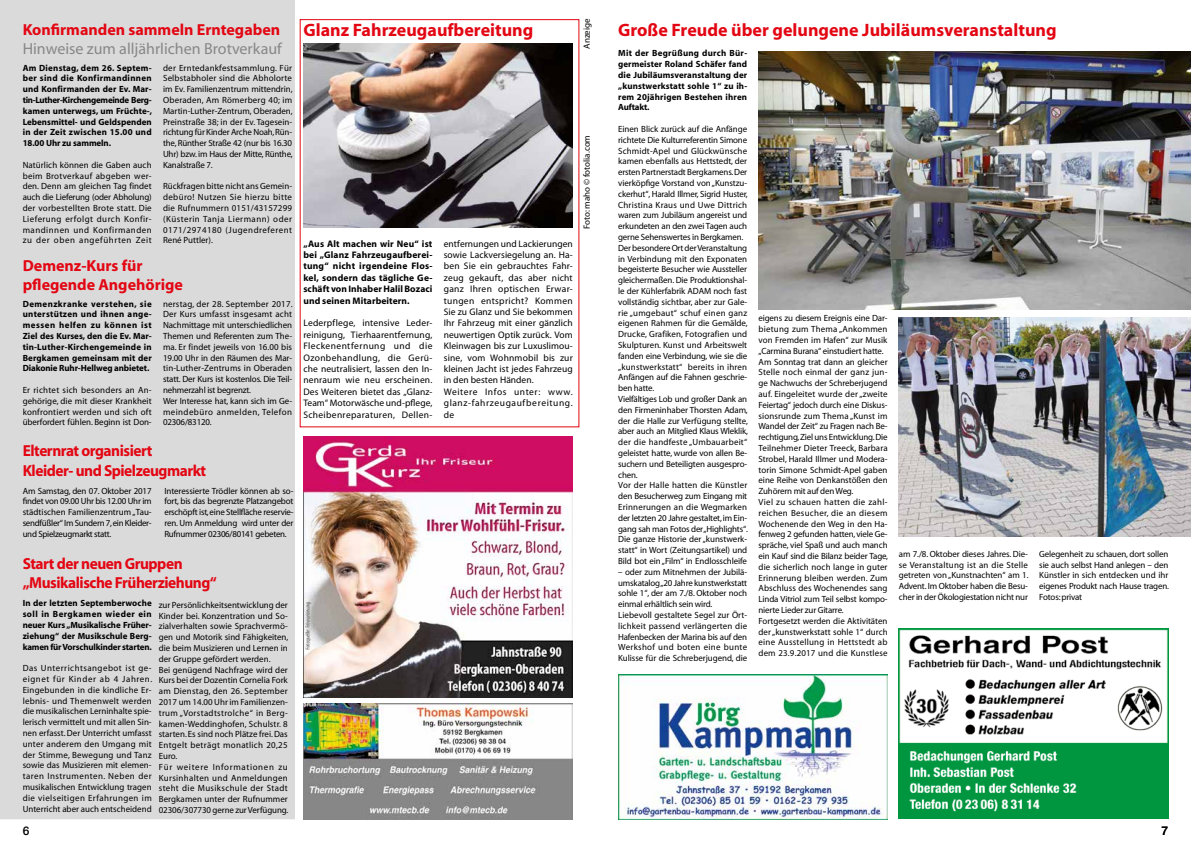
<style>
.page{position:relative;width:1191px;height:842px;background:#fff}
.page>*{position:absolute;margin:0;border:0;box-sizing:border-box;transform-origin:0 0}
.t1{font:700 18px "Myriad";color:#e30613}
.t2{font:700 16px/19.2px "Myriad";letter-spacing:-.03em;color:#e30613;scale:.96 1}
.t3{font:700 16px/19.2px "Myriad";color:#e30613}
.t4{font:16px "Myriad";color:#878787}
.t5{font:500 12px "Helvetica Neue";color:#000}
.t6{font:9.5px/11.4px "Myriad";letter-spacing:.01em;color:#000;text-align:justify}
.t7{font:700 9.5px/11.4px "Myriad";letter-spacing:.01em;color:#000;text-align:justify}
.t8{font:9px/10.8px "Myriad";letter-spacing:-.005em;color:#000;text-align:justify}
.t9{font:700 9px/10.8px "Myriad";letter-spacing:.005em;color:#000;text-align:justify}
</style>
<div class="page">
<div style="left:0;top:0;width:295px;height:819px;background:#dadada"></div>
<img style="left:303px;top:703px;width:270px;height:116px">
<img style="left:618px;top:675px;width:269px;height:144px">
<img style="left:303px;top:436px;width:270px;height:261px">
<img style="left:758px;top:51px;width:433px;height:258px">
<img style="left:899px;top:318px;width:292px;height:218px">
<img style="left:899px;top:629px;width:269px;height:190px">
<img style="left:303px;top:44px;width:270px;height:184px">
<h2 class="t3" style="left:23px;top:20px;width:259px">Konfirmanden sammeln Erntegaben</h2>
<h2 class="t4" style="left:23px;top:41px;width:261px">Hinweise zum alljährlichen Brotverkauf</h2>
<p class="t8" style="left:163px;top:63px;width:131px">der Erntedankfestsammlung. Für Selbstabholer sind die Abholorte im Ev. Familienzentrum mittendrin, Oberaden, Am Römerberg 40; im Martin-Luther-Zentrum, Oberaden, Preinstraße 38; in der Ev. Tagesein&shy;richtung für Kinder Arche Noah, Rün&shy;the, Rünther Straße 42 (nur bis 16.30<br>Uhr) bzw. im Haus der Mitte, Rünthe, Kanalstraße 7.</p>
<p class="t8" style="left:163px;top:181px;width:131px">Rückfragen bitte nicht ans Gemein&shy;debüro! Nutzen Sie hierzu bitte die Rufnummern 0151/43157299 (Küsterin Tanja Liermann) oder 0171/2974180 (Jugendreferent René Puttler).</p>
<p class="t9" style="left:23px;top:62px;width:131px">Am Dienstag, dem 26. Septem&shy;ber sind die Konfirmandinnen und Konfirmanden der Ev. Mar&shy;tin-Luther-Kirchengemeinde Berg&shy;kamen unterwegs, um Früchte-, Lebensmittel- und Geldspenden in der Zeit zwischen 15.00 und 18.00 Uhr zu sammeln.</p>
<p class="t8" style="left:23px;top:160px;width:131px">Natürlich können die Gaben auch beim Brotverkauf abgeben wer&shy;den. Denn am gleichen Tag findet auch die Lieferung (oder Abholung) der vorbestellten Brote statt. Die Lieferung erfolgt durch Konfir&shy;mandinnen und Konfirmanden zu der oben angeführten Zeit</p>
<h2 class="t3" style="left:23px;top:256px;width:162px">Demenz-Kurs für pflegende Angehörige</h2>
<p class="t8" style="left:163px;top:298px;width:131px;text-align:left">nerstag, der 28. September 2017.<br>Der Kurs umfasst insgesamt acht<br>Nachmittage mit unterschiedlichen<br>Themen und Referenten zum The&shy;ma. Er findet jeweils von 16.00 bis<br>19.00 Uhr in den Räumen des Mar&shy;tin-Luther-Zentrums in Oberaden statt. Der Kurs ist kostenlos. Die Teil&shy;nehmerzahl ist begrenzt.<br>Wer Interesse hat, kann sich im Ge&shy;meindebüro anmelden, Telefon<br>02306/83120.</p>
<p class="t9" style="left:23px;top:298px;width:131px">Demenzkranke verstehen, sie unterstützen und ihnen ange&shy;messen helfen zu können ist Ziel des Kurses, den die Ev. Mar&shy;tin-Luther-Kirchengemeinde in Bergkamen gemeinsam mit der Diakonie Ruhr-Hellweg anbietet.</p>
<p class="t8" style="left:23px;top:385px;width:130px">Er richtet sich besonders an An&shy;gehörige, die mit dieser Krankheit konfrontiert werden und sich oft überfordert fühlen. Beginn ist Don-</p>
<h2 class="t2" style="left:23px;top:442px;width:193px">Elternrat organisiert<br>Kleider- und Spielzeugmarkt</h2>
<p class="t8" style="left:23px;top:486px;width:130px">Am Samstag, den 07. Oktober 2017 findet von 09.00 Uhr bis 12.00 Uhr im städtischen Familienzentrum „Tau&shy;sendfüßler“ Im Sundern 7, ein Kleider&shy;und Spielzeugmarkt statt.</p>
<p class="t8" style="left:164px;top:486px;width:131px">Interessierte Trödler können ab so&shy;fort, bis das begrenzte Platzangebot erschöpft ist, eine Stellfläche reservie&shy;ren. Um Anmeldung wird unter der Rufnummer 02306/80141 gebeten.</p>
<h2 class="t2" style="left:23px;top:555px;width:204px">Start der neuen Gruppen „Musikalische Früherziehung“</h2>
<p class="t8" style="left:159px;top:600px;width:131px;text-align:left">zur Persönlichkeitsentwicklung der<br>Kinder bei. Konzentration und So&shy;zialverhalten sowie Sprachvermö&shy;gen und Motorik sind Fähigkeiten, die beim Musizieren und Lernen in der Gruppe gefördert werden.<br>Bei genügend Nachfrage wird der<br>Kurs bei der Dozentin Cornelia Fork am Dienstag, den 26. September<br>2017 um 14.00 Uhr im Familienzen&shy;trum „Vorstadtstrolche“ in Berg&shy;kamen-Weddinghofen, Schulstr. 8 starten. Es sind noch Plätze frei. Das<br>Entgelt beträgt monatlich 20,25<br>Euro.<br>Für weitere Informationen zu<br>Kursinhalten und Anmeldungen steht die Musikschule der Stadt<br>Bergkamen unter der Rufnummer<br>02306/307730 gerne zur Verfügung.</p>
<p class="t9" style="left:23px;top:598px;width:130px">In der letzten Septemberwoche soll in Bergkamen wieder ein neuer Kurs „Musikalische Früher&shy;ziehung“ der Musikschule Berg&shy;kamen für Vorschulkinder starten.</p>
<p class="t8" style="left:23px;top:663px;width:131px">Das Unterrichtsangebot ist ge&shy;eignet für Kinder ab 4 Jahren.<br>Eingebunden in die kindliche Er&shy;lebnis- und Themenwelt werden die musikalischen Lerninhalte spie&shy;lerisch vermittelt und mit allen Sin&shy;nen erfasst. Der Unterricht umfasst unter anderem den Umgang mit der Stimme, Bewegung und Tanz sowie das Musizieren mit elemen&shy;taren Instrumenten. Neben der musikalischen Entwicklung tragen die vielseitigen Erfahrungen im Unterricht aber auch entscheidend</p>
<h1 class="t1" style="left:303px;top:21px;width:231px">Glanz Fahrzeugaufbereitung</h1>
<p class="t8" style="left:582px;top:49px;width:32px;rotate:-90deg">Anzeige</p>
<p class="t7" style="left:303px;top:238px;width:130px">„Aus Alt machen wir Neu“ ist bei „Glanz Fahrzeugaufberei&shy;tung“ nicht irgendeine Flos&shy;kel, sondern das tägliche Ge&shy;schäft von Inhaber Halil Bozaci und seinen Mitarbeitern.</p>
<p class="t6" style="left:303px;top:318px;width:130px">Lederpflege, intensive Leder&shy;reinigung, Tierhaarentfernung, Fleckenentfernung und die Ozonbehandlung, die Gerü&shy;che neutralisiert, lassen den In&shy;nenraum wie neu erscheinen.<br>Des Weiteren bietet das „Glanz-Team“ Motorwäsche und-pflege, Scheibenreparaturen, Dellen-</p>
<p class="t6" style="left:444px;top:238px;width:130px;text-align:left">entfernungen und Lackierungen sowie Lackversiegelung an. Ha&shy;ben Sie ein gebrauchtes Fahr&shy;zeug gekauft, das aber nicht ganz Ihren optischen Erwar&shy;tungen entspricht? Kommen<br>Sie zu Glanz und Sie bekommen<br>Ihr Fahrzeug mit einer gänzlich neuwertigen Optik zurück. Vom<br>Kleinwagen bis zur Luxuslimou&shy;sine, vom Wohnmobil bis zur kleinen Jacht ist jedes Fahrzeug in den besten Händen.<br>Weitere Infos unter: www. glanz-fahrzeugaufbereitung. de</p>
<p class="t8" style="left:582px;top:229px;width:95px;rotate:-90deg">Foto: maho © fotolia.com</p>
<h1 class="t1" style="left:618px;top:21px;width:440px">Große Freude über gelungene Jubiläumsveranstaltung</h1>
<p class="t9" style="left:618px;top:48px;width:130px">Mit der Begrüßung durch Bür&shy;germeister Roland Schäfer fand die Jubiläumsveranstaltung der „kunstwerkstatt sohle 1“ zu ih&shy;rem 20jährigen Bestehen ihren Auftakt.</p>
<p class="t8" style="left:618px;top:124px;width:131px;text-align:left">Einen Blick zurück auf die Anfänge richtete Die Kulturreferentin Simone Schmidt-Apel und Glückwünsche kamen ebenfalls aus Hettstedt, der ersten Partnerstadt Bergkamens. Der vierköpfige Vorstand von „Kunstzu&shy;ckerhut“, Harald Illmer, Sigrid Huster, Christina Kraus und Uwe Dittrich waren zum Jubiläum angereist und erkundeten an den zwei Tagen auch gerne Sehenswertes in Bergkamen.<br>Der besondere Ort der Veranstaltung in Verbindung mit den Exponaten begeisterte Besucher wie Aussteller gleichermaßen. Die Produktionshal&shy;le der Kühlerfabrik ADAM noch fast vollständig sichtbar, aber zur Gale&shy;rie „umgebaut“ schuf einen ganz eigenen Rahmen für die Gemälde, Drucke, Grafiken, Fotografien und Skulpturen. Kunst und Arbeitswelt fanden eine Verbindung, wie sie die „kunstwerkstatt“ bereits in ihren Anfängen auf die Fahnen geschrie&shy;ben hatte.<br>Vielfältiges Lob und großer Dank an den Firmeninhaber Thorsten Adam, der die Halle zur Verfügung stellte, aber auch an Mitglied Klaus Wleklik, der die handfeste „Umbauarbeit“ geleistet hatte, wurde von allen Be&shy;suchern und Beteiligten ausgespro&shy;chen.<br>Vor der Halle hatten die Künstler den Besucherweg zum Eingang mit Erinnerungen an die Wegmarken der letzten 20 Jahre gestaltet, im Ein&shy;gang sah man Fotos der „Highlights“.<br>Die ganze Historie der „kunstwerk&shy;statt“ in Wort (Zeitungsartikel) und Bild bot ein „Film“ in Endlosschleife</p>
<p class="t8" style="left:618px;top:567px;width:131px;text-align:left">– oder zum Mitnehmen der Jubilä&shy;umskatalog „20 Jahre kunstwerkstatt sohle 1“, der am 7./8. Oktober noch einmal erhältlich sein wird.<br>Liebevoll gestaltete Segel zur Ört&shy;lichkeit passend verlängerten die Hafenbecken der Marina bis auf den Werkshof und boten eine bunte Kulisse für die Schreberjugend, die</p>
<p class="t8" style="left:758px;top:313px;width:131px;text-align:left">eigens zu diesem Ereignis eine Dar&shy;bietung zum Thema „Ankommen von Fremden im Hafen“ zur Musik „Carmina Burana“ einstudiert hatte.<br>Am Sonntag trat dann an gleicher Stelle noch einmal der ganz jun&shy;ge Nachwuchs der Schreberjugend auf. Eingeleitet wurde der „zweite Feiertag“ jedoch durch eine Diskus&shy;sionsrunde zum Thema „Kunst im Wandel der Zeit“ zu Fragen nach Be&shy;rechtigung, Ziel uns Entwicklung. Die Teilnehmer Dieter Treeck, Barbara Strobel, Harald Illmer und Modera&shy;torin Simone Schmidt-Apel gaben eine Reihe von Denkanstößen den Zuhörern mit auf den Weg.<br>Viel zu schauen hatten die zahl&shy;reichen Besucher, die an diesem Wochenende den Weg in den Ha&shy;fenweg 2 gefunden hatten, viele Ge&shy;spräche, viel Spaß und auch manch ein Kauf sind die Bilanz beider Tage, die sicherlich noch lange in guter Erinnerung bleiben werden. Zum Abschluss des Wochenendes sang Linda Vitriol zum Teil selbst kompo&shy;nierte Lieder zur Gitarre.<br>Fortgesetzt werden die Aktivitäten der „kunstwerkstatt sohle 1“ durch eine Ausstellung in Hettstedt ab dem 23.9.2017 und die Kunstlese</p>
<p class="t8" style="left:899px;top:549px;width:131px">am 7./8. Oktober dieses Jahres. Die&shy;se Veranstaltung ist an die Stelle getreten von „Kunstnachten“ am 1.<br>Advent. Im Oktober haben die Besu&shy;cher in der Ökologiestation nicht nur</p>
<p class="t8" style="left:1039px;top:549px;width:131px">Gelegenheit zu schauen, dort sollen sie auch selbst Hand anlegen – den Künstler in sich entdecken und ihr eigenes Produkt nach Hause tragen.<br>Fotos: privat</p>
<h3 class="t5" style="left:23px;top:824px;width:8px">6</h3>
<h3 class="t5" style="left:1161px;top:823px;width:8px">7</h3>
</div>
